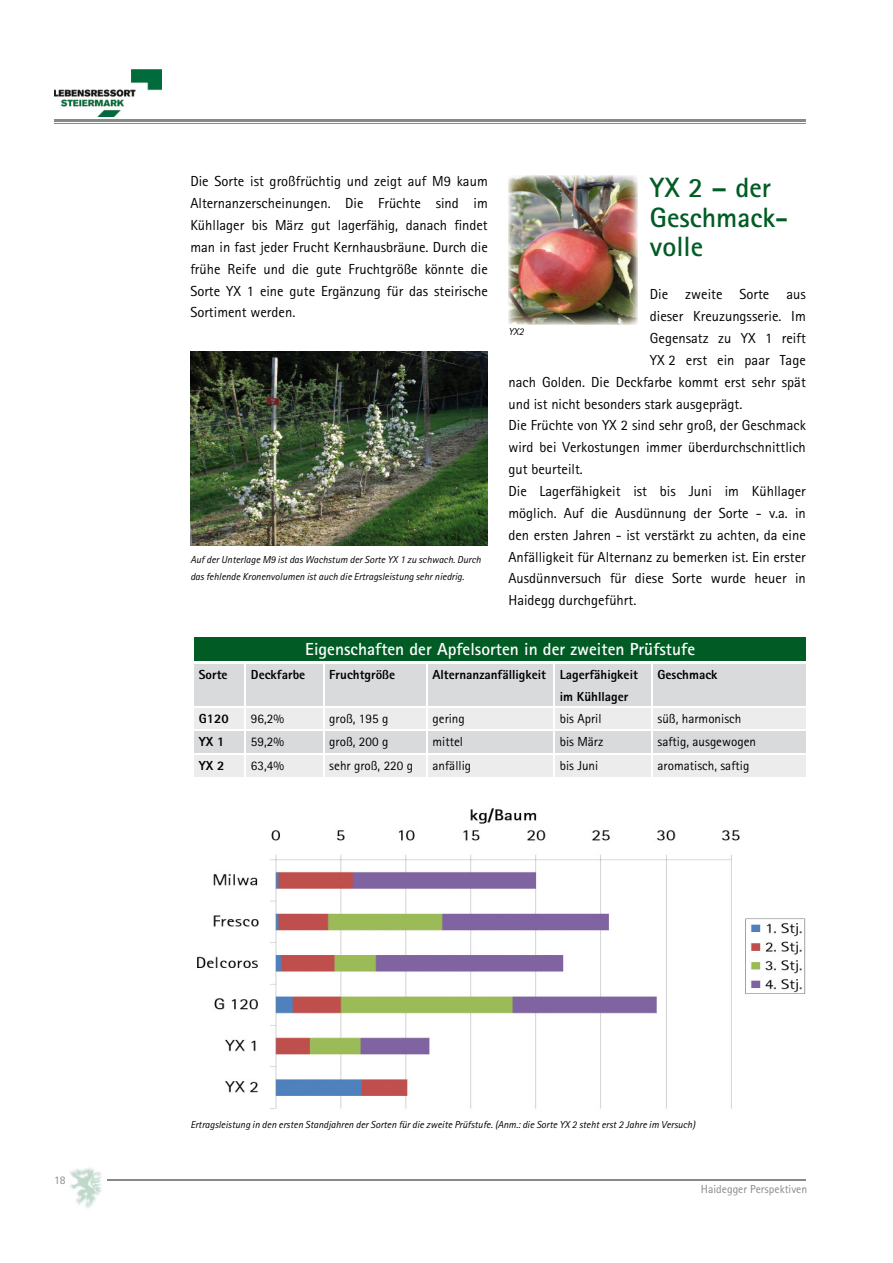
<style>
.page{position:relative;width:893px;height:1263px;background:#fff}
.page>*{position:absolute;margin:0;border:0;box-sizing:border-box;transform-origin:0 0}
.t1{font:700 27.9px/29.1px "Rotis Sans Serif";color:#005c24}
.t2{font:700 17.55px "Rotis Sans Serif";color:#fff}
.t3{font:14.55px/21.9px "Rotis Sans Serif";color:#000;text-align:justify}
.t4{font:13.05px "Rotis Sans Serif";color:#000}
.t5{font:800 13.05px/21.9px "Rotis Sans Serif";color:#000}
.t6{font:11.7px "Rotis Sans Serif";color:#878889}
.t7{font:italic 10.2px/17.5px "Rotis Sans Serif";color:#000}
</style>
<div class="page">
<hr style="left:54px;top:119px;width:751px;height:3px;background:#878889">
<hr style="left:54px;top:123px;width:751px;height:1px;background:#878889">
<hr style="left:108px;top:1179px;width:697px;height:1px;background:#878889">
<img style="left:70px;top:1168px;width:32px;height:40px">
<img style="left:54px;top:69px;width:107px;height:47px">
<div style="left:194px;top:664px;width:612px;height:42px;background:#d9dadb"></div>
<hr style="left:244px;top:664px;width:2px;height:42px;background:#fff">
<hr style="left:323px;top:664px;width:1px;height:42px;background:#fff">
<hr style="left:426px;top:664px;width:1px;height:42px;background:#fff">
<hr style="left:553px;top:664px;width:1px;height:42px;background:#fff">
<hr style="left:651px;top:664px;width:1px;height:42px;background:#fff">
<svg style="left:194px;top:708px;width:612px;height:69px;background:#e7e7e8"></svg>
<div style="left:194px;top:637px;width:611px;height:23px;background:#005c24"></div>
<img style="left:508px;top:175px;width:129px;height:149px">
<img style="left:190px;top:351px;width:298px;height:195px">
<img style="left:197px;top:808px;width:609px;height:301px">
<p class="t3" style="left:190px;top:171px;width:299px">Die Sorte ist großfrüchtig und zeigt auf M9 kaum Alternanzerscheinungen. Die Früchte sind im Kühllager bis März gut lagerfähig, danach findet man in fast jeder Frucht Kernhausbräune. Durch die frühe Reife und die gute Fruchtgröße könnte die Sorte YX 1 eine gute Ergänzung für das steirische Sortiment werden.</p>
<p class="t7" style="left:190px;top:551px;width:292px">Auf der Unterlage M9 ist das Wachstum der Sorte YX 1 zu schwach. Durch das fehlende Kronenvolumen ist auch die Ertragsleistung sehr niedrig.</p>
<h1 class="t1" style="left:650px;top:175px;width:140px">YX 2 – der<br>Geschmack&shy;volle</h1>
<p class="t3" style="left:650px;top:284px;width:157px">Die zweite Sorte aus</p>
<p class="t3" style="left:650px;top:305px;width:157px">dieser Kreuzungsserie. Im</p>
<p class="t3" style="left:650px;top:327px;width:157px">Gegensatz zu YX 1 reift</p>
<p class="t3" style="left:650px;top:349px;width:157px">YX 2 erst ein paar Tage</p>
<p class="t3" style="left:508px;top:371px;width:299px">nach Golden. Die Deckfarbe kommt erst sehr spät</p>
<p class="t3" style="left:508px;top:393px;width:235px">und ist nicht besonders stark ausgeprägt.</p>
<p class="t3" style="left:508px;top:415px;width:299px">Die Früchte von YX 2 sind sehr groß, der Geschmack</p>
<p class="t3" style="left:508px;top:437px;width:299px">wird bei Verkostungen immer überdurchschnittlich</p>
<p class="t3" style="left:508px;top:458px;width:76px">gut beurteilt.</p>
<p class="t3" style="left:508px;top:480px;width:299px">Die Lagerfähigkeit ist bis Juni im Kühllager</p>
<p class="t3" style="left:508px;top:502px;width:299px">möglich. Auf die Ausdünnung der Sorte - v.a. in</p>
<p class="t3" style="left:508px;top:524px;width:299px">den ersten Jahren - ist verstärkt zu achten, da eine</p>
<p class="t3" style="left:508px;top:546px;width:299px">Anfälligkeit für Alternanz zu bemerken ist. Ein erster</p>
<p class="t3" style="left:508px;top:568px;width:299px">Ausdünnversuch für diese Sorte wurde heuer in</p>
<p class="t3" style="left:508px;top:589px;width:129px">Haidegg durchgeführt.</p>
<p class="t7" style="left:508px;top:323px;width:17px">YX2</p>
<p class="t2" style="left:305px;top:642px;width:391px">Eigenschaften der Apfelsorten in der zweiten Prüfstufe</p>
<p class="t5" style="left:199px;top:665px;width:30px">Sorte</p>
<p class="t5" style="left:251px;top:665px;width:56px">Deckfarbe</p>
<p class="t5" style="left:329px;top:665px;width:68px">Fruchtgröße</p>
<p class="t5" style="left:559px;top:665px;width:80px;text-indent:-127px">Alternanzanfälligkeit Lagerfähigkeit im Kühllager</p>
<p class="t5" style="left:657px;top:665px;width:61px">Geschmack</p>
<p class="t5" style="left:199px;top:709px;width:31px">G120</p>
<p class="t4" style="left:251px;top:711px;width:35px">96,2%</p>
<p class="t4" style="left:329px;top:711px;width:60px">groß, 195 g</p>
<p class="t4" style="left:432px;top:711px;width:34px">gering</p>
<p class="t4" style="left:559px;top:711px;width:43px">bis April</p>
<p class="t4" style="left:657px;top:711px;width:85px">süß, harmonisch</p>
<p class="t5" style="left:199px;top:732px;width:27px">YX 1</p>
<p class="t4" style="left:251px;top:735px;width:35px">59,2%</p>
<p class="t4" style="left:329px;top:735px;width:60px">groß, 200 g</p>
<p class="t4" style="left:432px;top:735px;width:32px">mittel</p>
<p class="t4" style="left:559px;top:735px;width:45px">bis März</p>
<p class="t4" style="left:657px;top:735px;width:100px">saftig, ausgewogen</p>
<p class="t5" style="left:199px;top:756px;width:27px">YX 2</p>
<p class="t4" style="left:251px;top:758px;width:35px">63,4%</p>
<p class="t4" style="left:329px;top:758px;width:85px">sehr groß, 220 g</p>
<p class="t4" style="left:432px;top:758px;width:40px">anfällig</p>
<p class="t4" style="left:559px;top:758px;width:40px">bis Juni</p>
<p class="t4" style="left:657px;top:758px;width:93px">aromatisch, saftig</p>
<p class="t6" style="left:54px;top:1174px;width:13px">18</p>
<p class="t7" style="left:190px;top:1117px;width:506px">Ertragsleistung in den ersten Standjahren der Sorten für die zweite Prüfstufe. (Anm.: die Sorte YX 2 steht erst 2 Jahre im Versuch)</p>
<p class="t6" style="left:701px;top:1183px;width:108px">Haidegger Perspektiven</p>
</div>
